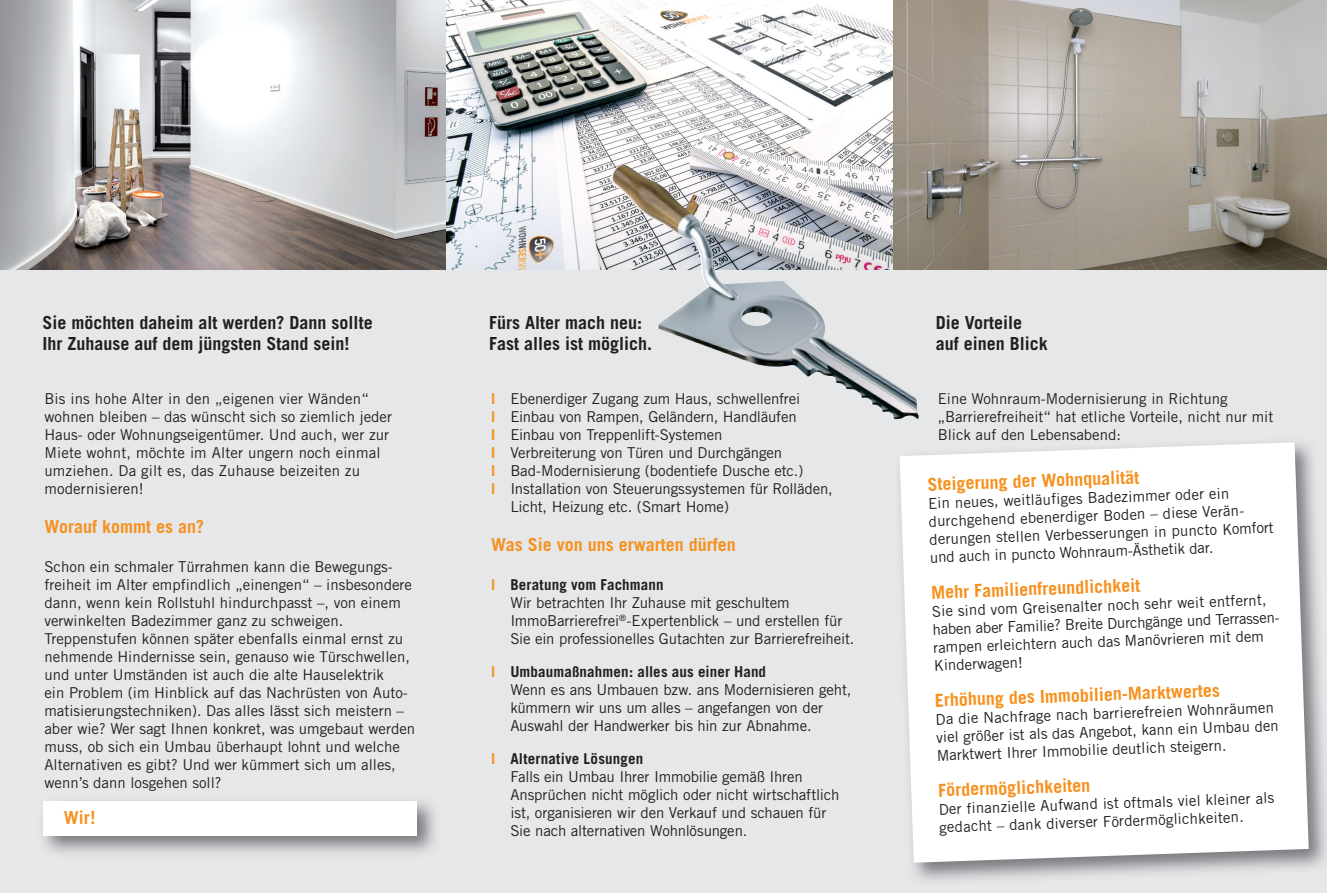
<style>
.page{position:relative;width:1327px;height:893px;background:#fff}
.page>*{position:absolute;margin:0;border:0;box-sizing:border-box;transform-origin:0 0}
.t1{font:700 18px "Trade Gothic";color:#f6911e}
.t2{font:700 18px/21px "Trade Gothic";color:#231f20}
.t3{font:15px/18px "Trade Gothic";color:#231f20}
.s1{font-weight:700;color:#f6911e}
.s2{font-weight:700}
</style>
<div class="page">
<div style="left:0;top:269px;width:446px;height:624px;background:#e6e7e9"></div>
<div style="left:446px;top:269px;width:447px;height:624px;background:#e6e7e9"></div>
<div style="left:893px;top:269px;width:434px;height:624px;background:#e6e7e9"></div>
<img style="left:0;top:0;width:1327px;height:269px">
<img style="left:43px;top:801px;width:392px;height:52px">
<div style="left:44px;top:801px;width:373px;height:34px;background:#fff"></div>
<div style="left:899px;top:442px;width:409px;height:421px;background:#fff"></div>
<img style="left:611px;top:172px;width:308px;height:247px">
<p class="t2" style="left:43px;top:311px;width:332px">Sie möchten daheim alt werden? Dann sollte<br>Ihr Zuhause auf dem jüngsten Stand sein!</p>
<p class="t3" style="left:44px;top:389px;width:349px">Bis ins hohe Alter in den „eigenen vier Wänden“ wohnen bleiben – das wünscht sich so ziemlich jeder Haus- oder Wohnungseigentümer. Und auch, wer zur Miete wohnt, möchte im Alter ungern noch einmal umziehen. Da gilt es, das Zuhause beizeiten zu modernisieren!</p>
<p class="t1" style="left:44px;top:515px;width:161px">Worauf kommt es an?</p>
<p class="t3" style="left:44px;top:557px;width:372px">Schon ein schmaler Türrahmen kann die Bewegungs&shy;freiheit im Alter empfindlich „einengen“ – insbesondere dann, wenn kein Rollstuhl hindurchpasst –, von einem verwinkelten Badezimmer ganz zu schweigen.<br>Treppenstufen können später ebenfalls einmal ernst zu nehmende Hindernisse sein, genauso wie Türschwellen, und unter Umständen ist auch die alte Hauselektrik<br>ein Problem (im Hinblick auf das Nachrüsten von Auto&shy;matisierungstechniken). Das alles lässt sich meistern – aber wie? Wer sagt Ihnen konkret, was umgebaut werden muss, ob sich ein Umbau überhaupt lohnt und welche Alternativen es gibt? Und wer kümmert sich um alles, wenn’s dann losgehen soll?</p>
<p class="t1" style="left:64px;top:806px;width:33px">Wir!</p>
<p class="t2" style="left:489px;top:311px;width:165px">Fürs Alter mach neu:<br>Fast alles ist möglich.</p>
<p class="t3" style="left:491px;top:389px;width:311px"><span class="s1">I</span> Ebenerdiger Zugang zum Haus, schwellenfrei</p>
<p class="t3" style="left:491px;top:407px;width:307px"><span class="s1">I</span> Einbau von Rampen, Geländern, Handläufen</p>
<p class="t3" style="left:491px;top:425px;width:233px"><span class="s1">I</span> Einbau von Treppenlift-Systemen</p>
<p class="t3" style="left:491px;top:443px;width:292px"><span class="s1">I</span> Verbreiterung von Türen und Durchgängen</p>
<p class="t3" style="left:491px;top:461px;width:314px"><span class="s1">I</span> Bad-Modernisierung (bodentiefe Dusche etc.)</p>
<p class="t3" style="left:491px;top:479px;width:343px"><span class="s1">I</span> Installation von Steuerungssystemen für Rolläden,</p>
<p class="t3" style="left:510px;top:497px;width:220px">Licht, Heizung etc. (Smart Home)</p>
<p class="t1" style="left:491px;top:533px;width:246px">Was Sie von uns erwarten dürfen</p>
<p class="t3" style="left:510px;top:575px;width:345px;text-indent:-19px"><span class="s1">I</span> <span class="s2">Beratung vom Fachmann<br></span>Wir betrachten Ihr Zuhause mit geschultem ImmoBarrierefrei<sup>®</sup>-Expertenblick – und erstellen für Sie ein professionelles Gutachten zur Barrierefreiheit.</p>
<p class="t3" style="left:510px;top:662px;width:342px;text-indent:-19px"><span class="s1">I</span> <span class="s2">Umbaumaßnahmen: alles aus einer Hand<br></span>Wenn es ans Umbauen bzw. ans Modernisieren geht, kümmern wir uns um alles – angefangen von der Auswahl der Handwerker bis hin zur Abnahme.</p>
<p class="t3" style="left:510px;top:749px;width:330px;text-indent:-19px"><span class="s1">I</span> <span class="s2">Alternative Lösungen<br></span>Falls ein Umbau Ihrer Immobilie gemäß Ihren Ansprüchen nicht möglich oder nicht wirtschaftlich ist, organisieren wir den Verkauf und schauen für Sie nach alternativen Wohnlösungen.</p>
<p class="t2" style="left:935px;top:311px;width:114px">Die Vorteile auf einen Blick</p>
<p class="t3" style="left:937px;top:389px;width:337px">Eine Wohnraum-Modernisierung in Richtung „Barrierefreiheit“ hat etliche Vorteile, nicht nur mit<br>Blick auf den Lebensabend:</p>
<p class="t1" style="left:927px;top:473px;width:213px;rotate:-2deg">Steigerung der Wohnqualität</p>
<p class="t3" style="left:928px;top:494px;width:346px;rotate:-2deg">Ein neues, weitläufiges Badezimmer oder ein durchgehend ebenerdiger Boden – diese Verän&shy;derungen stellen Verbesserungen in puncto Komfort und auch in puncto Wohnraum-Ästhetik dar.</p>
<p class="t1" style="left:931px;top:581px;width:211px;rotate:-2deg">Mehr Familienfreundlichkeit</p>
<p class="t3" style="left:931px;top:602px;width:351px;rotate:-2deg">Sie sind vom Greisenalter noch sehr weit entfernt, haben aber Familie? Breite Durchgänge und Terrassen&shy;rampen erleichtern auch das Manövrieren mit dem Kinderwagen!</p>
<p class="t1" style="left:934px;top:689px;width:286px;rotate:-2deg">Erhöhung des Immobilien-Marktwertes</p>
<p class="t3" style="left:935px;top:710px;width:344px;rotate:-2deg">Da die Nachfrage nach barrierefreien Wohnräumen viel größer ist als das Angebot, kann ein Umbau den<br>Marktwert Ihrer Immobilie deutlich steigern.</p>
<p class="t1" style="left:938px;top:779px;width:153px;rotate:-2deg">Fördermöglichkeiten</p>
<p class="t3" style="left:938px;top:800px;width:337px;rotate:-2deg">Der finanzielle Aufwand ist oftmals viel kleiner als gedacht – dank diverser Fördermöglichkeiten.</p>
</div>
